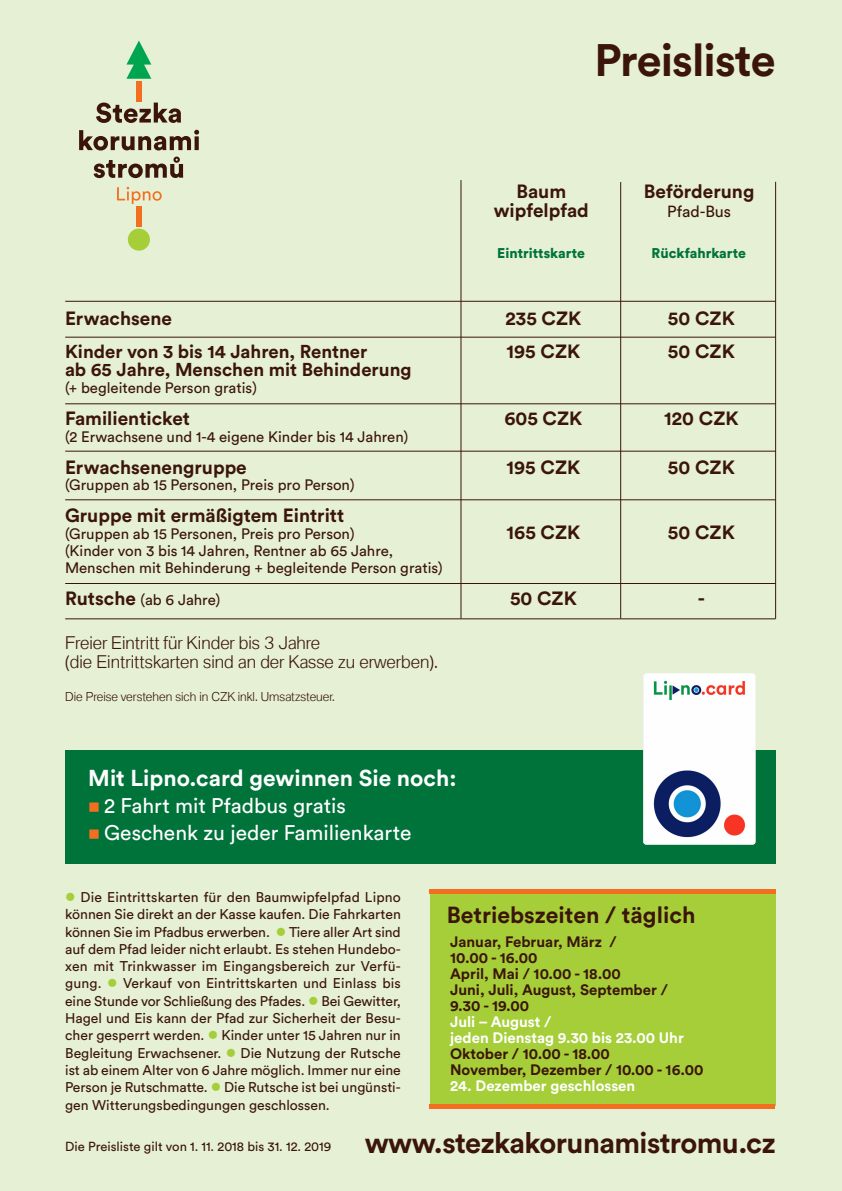
<style>
.page{position:relative;width:842px;height:1191px;background:#e5f0d4}
.page>*{position:absolute;margin:0;border:0;box-sizing:border-box;transform-origin:0 0}
.t1{font:700 45px "Circular Pro";letter-spacing:-.02em;color:#3b150a}
.t2{font:700 29px "Circular Pro";letter-spacing:-.02em;color:#3b150a}
.t3{font:700 23px "Circular Pro";color:#3b150a}
.t4{font:700 22.8px "Circular Pro";color:#fff}
.t5{font:21px "Circular Pro";color:#fff}
.t6{font:700 19px/19px "Circular Pro";color:#3b150a;text-align:center}
.t7{font:700 18.5px "Circular Pro";color:#3b150a}
.t8{font:300 17px/19px "BMW Type";color:#3b150a}
.t9{font:16px "Circular Pro";color:#3b150a}
.t10{font:15px/17px "Circular Pro";color:#3b150a}
.t11{font:700 15px/16px "Circular Pro";color:#3b150a}
.t12{font:700 15px/16px "Circular Pro";color:#fff}
.t13{font:14px/17.3px "Circular Pro";color:#3b150a;text-align:justify}
.t14{font:900 14px "Circular Pro";color:#00733b}
.t15{font:13px "Circular Pro";color:#3b150a}
.t16{font:300 12px "BMW Type";color:#3b150a}
.s1{font-weight:700;font-size:19px}
.s2{color:#f36e21}
.s3{color:#a6ce39}
</style>
<div class="page">
<div style="left:65px;top:751px;width:711px;height:113px;background:#00733b"></div>
<div style="left:430px;top:893px;width:345px;height:212px;background:#a6ce39"></div>
<div style="left:429px;top:888px;width:347px;height:5px;background:#f36e21"></div>
<div style="left:429px;top:1104px;width:346px;height:5px;background:#f36e21"></div>
<hr style="left:65px;top:301px;width:711px;height:1px;background:#3b150a">
<hr style="left:461px;top:180px;width:1px;height:438px;background:#3b150a">
<hr style="left:620px;top:182px;width:1px;height:436px;background:#3b150a">
<hr style="left:775px;top:182px;width:1px;height:437px;background:#3b150a">
<hr style="left:65px;top:337px;width:711px;height:1px;background:#3b150a">
<hr style="left:65px;top:403px;width:711px;height:1px;background:#3b150a">
<hr style="left:65px;top:451px;width:711px;height:1px;background:#3b150a">
<hr style="left:65px;top:583px;width:711px;height:1px;background:#3b150a">
<hr style="left:65px;top:618px;width:711px;height:1px;background:#3b150a">
<hr style="left:65px;top:499px;width:710px;height:1px;background:#3b150a">
<div style="left:136px;top:81px;width:6px;height:21px;background:#f36e21"></div>
<svg style="left:126px;top:40px;width:25px;height:39px"></svg>
<div style="left:136px;top:206px;width:6px;height:20px;background:#f36e21"></div>
<div style="left:128px;top:228px;width:22px;height:23px;background:#a6ce39;border-radius:50%"></div>
<svg style="left:96px;top:103px;width:85px;height:20px"></svg>
<svg style="left:79px;top:130px;width:120px;height:20px"></svg>
<svg style="left:94px;top:157px;width:89px;height:21px"></svg>
<svg style="left:117px;top:187px;width:45px;height:17px"></svg>
<img style="left:643px;top:673px;width:112px;height:171px;border-radius:3px">
<h1 class="t1" style="left:594px;top:44px;width:183px">Preisliste</h1>
<h3 class="t6" style="left:494px;top:184px;width:97px">Baum wipfelpfad</h3>
<p class="t14" style="left:497px;top:248px;width:89px">Eintrittskarte</p>
<h3 class="t6" style="left:644px;top:184px;width:112px">Beförderung</h3>
<p class="t9" style="left:667px;top:206px;width:66px">Pfad-Bus</p>
<p class="t14" style="left:652px;top:248px;width:96px">Rückfahrkarte</p>
<h3 class="t6" style="left:65px;top:310px;width:109px">Erwachsene</h3>
<h3 class="t6" style="left:505px;top:310px;width:77px">235 CZK</h3>
<h3 class="t6" style="left:668px;top:310px;width:68px">50 CZK</h3>
<h3 class="t7" style="left:65px;top:345px;width:304px">Kinder von 3 bis 14 Jahren, Rentner</h3>
<h3 class="t6" style="left:507px;top:343px;width:75px">195 CZK</h3>
<h3 class="t6" style="left:668px;top:343px;width:68px">50 CZK</h3>
<h3 class="t7" style="left:65px;top:363px;width:348px">ab 65 Jahre, Menschen mit Behinderung</h3>
<p class="t10" style="left:65px;top:380px;width:193px">(+ begleitende Person gratis)</p>
<h3 class="t6" style="left:65px;top:410px;width:126px">Familienticket</h3>
<h3 class="t6" style="left:504px;top:410px;width:80px">605 CZK</h3>
<h3 class="t6" style="left:664px;top:410px;width:76px">120 CZK</h3>
<p class="t10" style="left:65px;top:429px;width:345px">(2 Erwachsene und 1-4 eigene Kinder bis 14 Jahren)</p>
<h3 class="t6" style="left:65px;top:459px;width:183px">Erwachsenengruppe</h3>
<h3 class="t6" style="left:507px;top:459px;width:75px">195 CZK</h3>
<h3 class="t6" style="left:668px;top:459px;width:68px">50 CZK</h3>
<p class="t10" style="left:65px;top:477px;width:291px">(Gruppen ab 15 Personen, Preis pro Person)</p>
<h3 class="t6" style="left:65px;top:507px;width:281px">Gruppe mit ermäßigtem Eintritt</h3>
<p class="t10" style="left:65px;top:526px;width:291px">(Gruppen ab 15 Personen, Preis pro Person)</p>
<h3 class="t6" style="left:506px;top:524px;width:75px">165 CZK</h3>
<h3 class="t6" style="left:668px;top:524px;width:68px">50 CZK</h3>
<p class="t10" style="left:65px;top:543px;width:379px">(Kinder von 3 bis 14 Jahren, Rentner ab 65 Jahre,<br>Menschen mit Behinderung + begleitende Person gratis)</p>
<p class="t10" style="left:65px;top:592px;width:157px"><span class="s1">Rutsche</span> (ab 6 Jahre)</p>
<h3 class="t6" style="left:510px;top:590px;width:68px">50 CZK</h3>
<h3 class="t6" style="left:698px;top:590px;width:9px">-</h3>
<p class="t8" style="left:65px;top:633px;width:374px">Freier Eintritt für Kinder bis 3 Jahre<br>(die Eintrittskarten sind an der Kasse zu erwerben).</p>
<p class="t16" style="left:65px;top:689px;width:271px">Die Preise verstehen sich in CZK inkl. Umsatzsteuer.</p>
<h3 class="t4" style="left:88px;top:769px;width:370px">Mit Lipno.card gewinnen Sie noch:</h3>
<h3 class="t5" style="left:88px;top:798px;width:259px"><span class="s2">■</span> 2 Fahrt mit Pfadbus gratis</h3>
<h3 class="t5" style="left:88px;top:825px;width:325px"><span class="s2">■</span> Geschenk zu jeder Familienkarte</h3>
<p class="t13" style="left:65px;top:889px;width:337px"><span class="s3">●</span> Die Eintrittskarten für den Baumwipfelpfad Lipno können Sie direkt an der Kasse kaufen. Die Fahrkarten können Sie im Pfadbus erwerben. <span class="s3">●</span> Tiere aller Art sind auf dem Pfad leider nicht erlaubt. Es stehen Hundebo&shy;xen mit Trinkwasser im Eingangsbereich zur Verfü&shy;gung. <span class="s3">●</span> Verkauf von Eintrittskarten und Einlass bis eine Stunde vor Schließung des Pfades. <span class="s3">●</span> Bei Gewitter, Hagel und Eis kann der Pfad zur Sicherheit der Besu&shy;cher gesperrt werden. <span class="s3">●</span> Kinder unter 15 Jahren nur in Begleitung Erwachsener. <span class="s3">●</span> Die Nutzung der Rutsche ist ab einem Alter von 6 Jahre möglich. Immer nur eine Person je Rutschmatte. <span class="s3">●</span> Die Rutsche ist bei ungünsti&shy;gen Witterungsbedingungen geschlossen.</p>
<h3 class="t3" style="left:447px;top:907px;width:250px">Betriebszeiten / täglich</h3>
<p class="t11" style="left:450px;top:935px;width:219px">Januar, Februar, März /<br>10.00 - 16.00<br>April, Mai / 10.00 - 18.00<br>Juni, Juli, August, September /<br>9.30 - 19.00</p>
<p class="t12" style="left:450px;top:1015px;width:235px">Juli – August /<br>jeden Dienstag 9.30 bis 23.00 Uhr</p>
<p class="t11" style="left:450px;top:1047px;width:255px">Oktober / 10.00 - 18.00<br>November, Dezember / 10.00 - 16.00</p>
<p class="t12" style="left:450px;top:1079px;width:187px">24. Dezember geschlossen</p>
<p class="t15" style="left:65px;top:1142px;width:268px">Die Preisliste gilt von 1. 11. 2018 bis 31. 12. 2019</p>
<h2 class="t2" style="left:365px;top:1132px;width:412px">www.stezkakorunamistromu.cz</h2>
</div>
